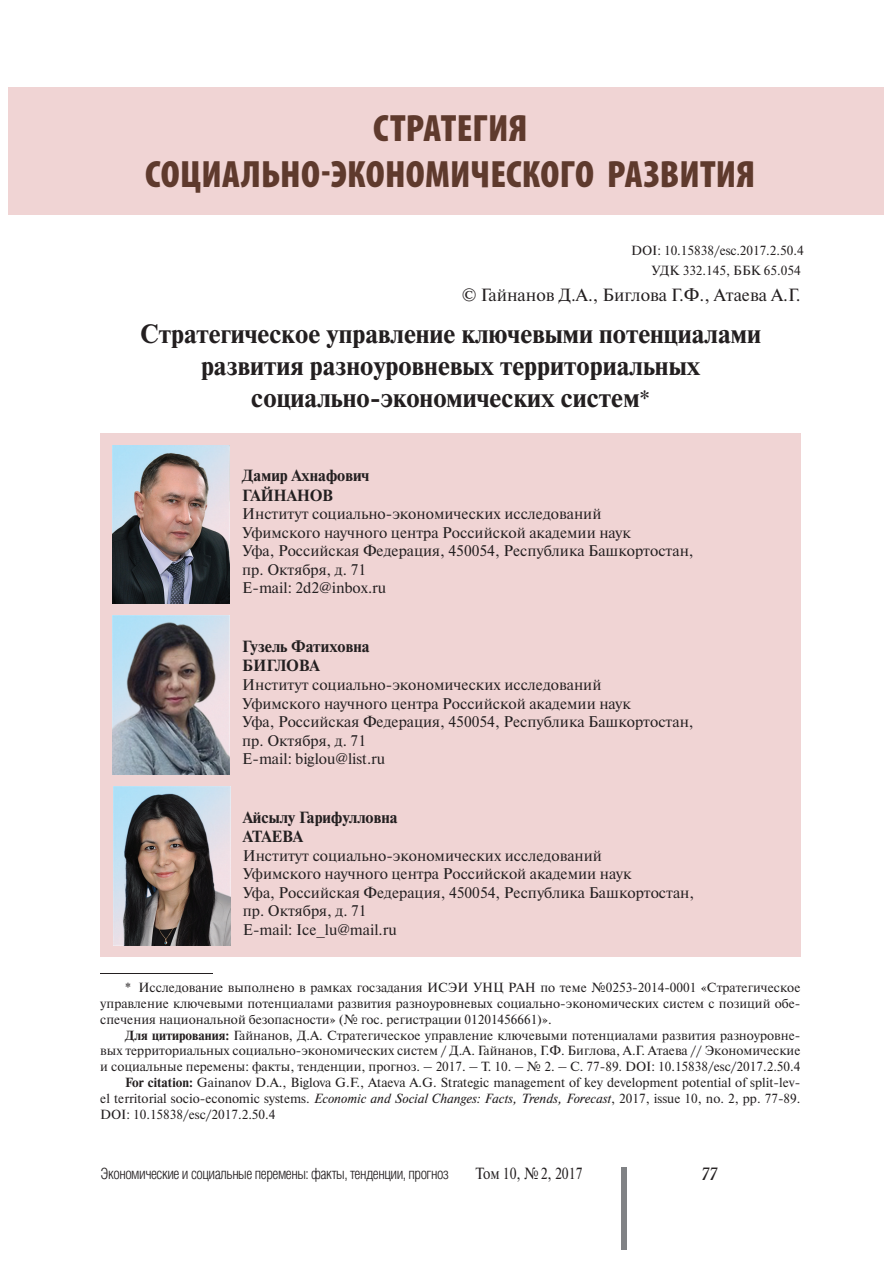
<style>
.page{position:relative;width:893px;height:1263px;background:#fff}
.page>*{position:absolute;margin:0;border:0;box-sizing:border-box;transform-origin:0 0}
.t1{font:900 condensed 38.25px/45.9px "Myriad Pro";letter-spacing:.005em;color:#5f3a2d;text-align:center}
.t2{font:700 26.4px/31.8px "Newton C";color:#231f20;text-align:center}
.t3{font:17.7px "Newton C";color:#231f20}
.t4{font:italic 17.7px "Academy";color:#231f20}
.t5{font:700 16.2px/19.4px "Newton C";color:#231f20}
.t6{font:16.2px "Newton C";color:#231f20;scale:.85 1}
.t7{font:15.45px/18.5px "Newton C";color:#231f20}
.t8{font:300 15.45px "Helios Cond";letter-spacing:-.03em;color:#231f20}
.t9{font:13.2px/15.9px "Newton C";color:#231f20;text-align:right}
.s1{font-family:"Minion Pro"}
.s2{font-weight:400;font-size:23.55px}
.s3{font-weight:700}
.s4{font-style:italic}
</style>
<div class="page">
<div style="left:621px;top:1167px;width:5px;height:83px;background:#808285"></div>
<hr style="left:100px;top:973px;width:113px;height:1px;background:#231f20">
<div style="left:100px;top:433px;width:700px;height:524px;background:#f0d4d4"></div>
<div style="left:9px;top:87px;width:875px;height:127px;background:#f0d4d4"></div>
<img style="left:113px;top:787px;width:117px;height:158px">
<img style="left:113px;top:445px;width:117px;height:158px">
<img style="left:113px;top:616px;width:117px;height:158px">
<h1 class="t1" style="left:145px;top:109px;width:611px">СТРАТЕГИЯ<br>СОЦИАЛЬНО-ЭКОНОМИЧЕСКОГО РАЗВИТИЯ</h1>
<p class="t9" style="left:631px;top:241px;width:174px;line-height:20.1px">DOI: 10.15838/esc<span class="s1">.</span>2017.2.50.4<br>УДК 332.145, ББК 65.054</p>
<h3 class="t3" style="left:462px;top:289px;width:341px">© Гайнанов Д.А., Биглова Г.Ф., Атаева А.Г.</h3>
<h2 class="t2" style="left:140px;top:320px;width:622px">Стратегическое управление ключевыми потенциалами развития разноуровневых территориальных социально-экономических систем<span class="s2">*</span></h2>
<p class="t5" style="left:242px;top:467px;width:129px">Дамир Ахнафович<br>ГАЙНАНОВ</p>
<p class="t7" style="left:242px;top:506px;width:453px">Институт социально-экономических исследований<br>Уфимского научного центра Российской академии наук<br>Уфа, Российская Федерация, 450054, Республика Башкортостан, пр. Октября, д. 71<br>E-mail: 2d2@inbox.ru</p>
<p class="t5" style="left:242px;top:638px;width:129px">Гузель Фатиховна<br>БИГЛОВА</p>
<p class="t7" style="left:242px;top:677px;width:453px">Институт социально-экономических исследований<br>Уфимского научного центра Российской академии наук<br>Уфа, Российская Федерация, 450054, Республика Башкортостан, пр. Октября, д. 71<br>E-mail: biglou@list.ru</p>
<p class="t5" style="left:243px;top:809px;width:156px">Айсылу Гарифулловна<br>АТАЕВА</p>
<p class="t7" style="left:243px;top:848px;width:453px">Институт социально-экономических исследований<br>Уфимского научного центра Российской академии наук<br>Уфа, Российская Федерация, 450054, Республика Башкортостан, пр. Октября, д. 71<br>E-mail: Ice_lu@mail.ru</p>
<p class="t9" style="left:100px;top:981px;width:702px;text-align:justify;text-indent:25px">* Исследование выполнено в рамках госзадания ИСЭИ УНЦ РАН по теме №0253-2014-0001 «Стратегическое управление ключевыми потенциалами развития разноуровневых социально-экономических систем с позиций обе&shy;спечения национальной безопасности» (№ гос. регистрации 01201456661)».</p>
<p class="t9" style="left:125px;top:1028px;width:677px"><span class="s3">Для цитирования:</span> Гайнанов, Д.А. Стратегическое управление ключевыми потенциалами развития разноуровне-</p>
<p class="t9" style="left:100px;top:1044px;width:702px">вых территориальных социально-экономических систем / Д.А. Гайнанов, Г.Ф. Биглова, А.Г. Атаева // Экономические</p>
<p class="t9" style="left:100px;top:1060px;width:702px">и социальные перемены: факты, тенденции, прогноз. – 2017. – Т. 10. – № 2. – С. 77-89. DOI: 10.15838/esc/2017.2.50.4</p>
<p class="t9" style="left:125px;top:1076px;width:677px"><span class="s3">For citation:</span> Gainanov D.A., Biglova G.F., Ataeva A.G. Strategic management of key development potential of split-lev-</p>
<p class="t9" style="left:100px;top:1092px;width:702px">el territorial socio-economic systems. <span class="s4">Economic and Social Changes: Facts, Trends, Forecast</span>, 2017, issue 10, no. 2, pp. 77-89.</p>
<p class="t9" style="left:100px;top:1108px;width:177px">DOI: 10.15838/esc/2017.2.50.4</p>
<p class="t8" style="left:101px;top:1168px;width:350px">Экономические и социальные перемены: факты, тенденции, прогноз</p>
<p class="t6" style="left:476px;top:1167px;width:127px">Том 10, № 2, 2017</p>
<h3 class="t4" style="left:701px;top:1165px;width:18px">77</h3>
</div>
